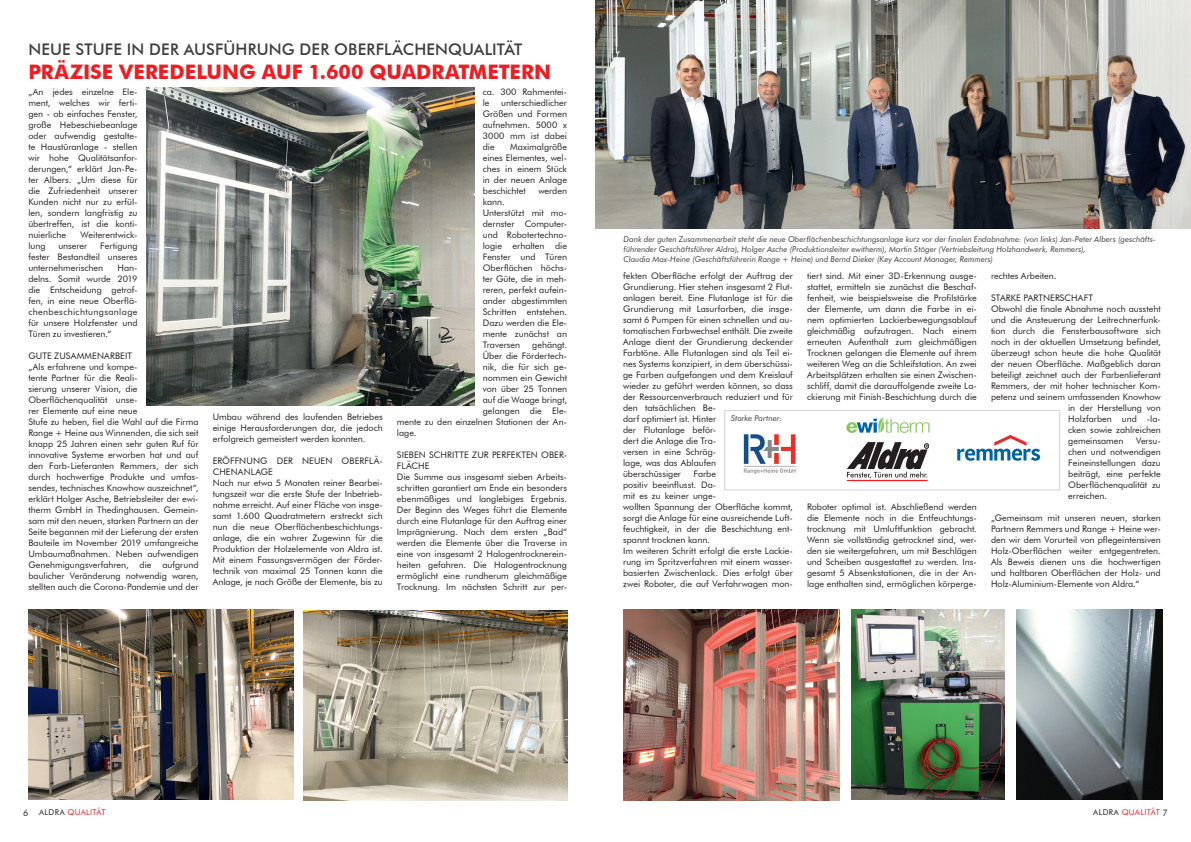
<style>
.page{position:relative;width:1191px;height:842px;background:#fff}
.page>*{position:absolute;margin:0;border:0;box-sizing:border-box;transform-origin:0 0}
.t1{font:700 20px "Futura BT";color:#ee1d23}
.t2{font:500 16px "Futura BT";letter-spacing:.01em;color:#3e3e3f}
.t3{font:9px/11px "Futura BT";color:#231f20;text-align:justify}
.t4{font:italic 8px/10px "Futura BT";color:#3e3e3f}
.t5{font:8px "Futura BT";letter-spacing:.04em;color:#ee1d23}
.s1{color:#231f20}
</style>
<div class="page">
<img style="left:303px;top:611px;width:264px;height:190px">
<img style="left:1016px;top:610px;width:146px;height:189px">
<img style="left:28px;top:610px;width:265px;height:190px">
<img style="left:146px;top:88px;width:328px;height:317px">
<img style="left:595px;top:0;width:596px;height:228px">
<img style="left:851px;top:610px;width:153px;height:189px">
<img style="left:623px;top:610px;width:216px;height:191px">
<svg style="left:724px;top:410px;width:336px;height:80px"></svg>
<h2 class="t2" style="left:28px;top:39px;width:495px">NEUE STUFE IN DER AUSFÜHRUNG DER OBERFLÄCHENQUALITÄT</h2>
<h1 class="t1" style="left:28px;top:59px;width:524px">PRÄZISE VEREDELUNG AUF 1.600 QUADRATMETERN</h1>
<p class="t3" style="left:28px;top:87px;width:111px">„An jedes einzelne Ele&shy;ment, welches wir ferti&shy;gen - ob einfaches Fenster, große Hebeschiebeanlage oder aufwendig gestalte&shy;te Haustüranlage - stellen wir hohe Qualitätsanfor&shy;derungen,“ erklärt Jan-Pe&shy;ter Albers. „Um diese für die Zufriedenheit unserer Kunden nicht nur zu erfül&shy;len, sondern langfristig zu übertreffen, ist die konti&shy;nuierliche</p>
<p class="t3" style="left:81px;top:230px;width:58px">Weiterentwick-</p>
<p class="t3" style="left:28px;top:241px;width:19px">lung</p>
<p class="t3" style="left:58px;top:241px;width:31px">unserer</p>
<p class="t3" style="left:28px;top:241px;width:111px;text-indent:72px">Fertigung fester Bestandteil unseres unternehmerischen</p>
<p class="t3" style="left:28px;top:263px;width:111px;text-indent:89px">Han&shy;delns. Somit wurde 2019 die Entscheidung getrof&shy;fen, in eine neue Oberflä&shy;chenbeschichtungsanlage für unsere Holzfenster und Türen zu investieren.“</p>
<p class="t3" style="left:28px;top:351px;width:172px;text-align:left">GUTE ZUSAMMENARBEIT<br>„Als erfahrene und kompe-<br>tente Partner für die Reali-<br>sierung unserer Vision, die Oberflächenqualität unse-<br>rer Elemente auf eine neue<br>Stufe zu heben, fiel die Wahl auf die Firma Range + Heine aus Winnenden, die sich seit knapp 25 Jahren einen sehr guten Ruf für innovative Systeme erworben hat und auf den Farb-Lieferanten Remmers, der sich durch hochwertige Produkte und umfas&shy;sendes, technisches Knowhow auszeichnet“, erklärt Holger Asche, Betriebsleiter der ewi&shy;therm GmbH in Thedinghausen. Gemein&shy;sam mit den neuen, starken Partnern an der Seite begannen mit der Lieferung der ersten Bauteile im November 2019 umfangreiche Umbaumaßnahmen. Neben aufwendigen Genehmigungsverfahren, die aufgrund baulicher Veränderung notwendig waren, stellten auch die Corona-Pandemie und der</p>
<p class="t3" style="left:213px;top:412px;width:172px">Umbau während des laufenden Betriebes einige Herausforderungen dar, die jedoch erfolgreich gemeistert werden konnten.</p>
<p class="t3" style="left:213px;top:456px;width:172px;text-align:left">ERÖFFNUNG DER NEUEN OBERFLÄ-CHENANLAGE<br>Nach nur etwa 5 Monaten reiner Bearbei&shy;tungszeit war die erste Stufe der Inbetrieb&shy;nahme erreicht. Auf einer Fläche von insge&shy;samt 1.600 Quadratmetern erstreckt sich nun die neue Oberflächenbeschichtungs&shy;anlage, die ein wahrer Zugewinn für die Produktion der Holzelemente von Aldra ist.<br>Mit einem Fassungsvermögen der Förder&shy;technik von maximal 25 Tonnen kann die Anlage, je nach Größe der Elemente, bis zu</p>
<p class="t3" style="left:483px;top:87px;width:86px">ca. 300 Rahmentei&shy;le</p>
<p class="t3" style="left:483px;top:98px;width:86px;text-indent:19px">unterschiedlicher Größen und Formen aufnehmen. 5000 x 3000 mm ist dabei die</p>
<p class="t3" style="left:483px;top:142px;width:86px;text-indent:27px">Maximalgröße eines Elementes, wel&shy;ches in einem Stück in der neuen Anlage beschichtet</p>
<p class="t3" style="left:538px;top:186px;width:30px">werden</p>
<p class="t3" style="left:483px;top:197px;width:86px;text-align:left">kann.<br>Unterstützt mit mo&shy;dernster Computer&shy;und Robotertechno&shy;logie erhalten die<br>Fenster und Türen<br>Oberflächen höchs&shy;ter Güte, die in meh&shy;reren, perfekt aufein&shy;ander abgestimmten<br>Schritten entstehen.<br>Dazu werden die Ele&shy;mente zunächst an<br>Traversen</p>
<p class="t3" style="left:532px;top:339px;width:36px">gehängt.</p>
<p class="t3" style="left:483px;top:350px;width:86px">Über die Fördertech-</p>
<p class="t3" style="left:483px;top:361px;width:86px">nik, die für sich ge-</p>
<p class="t3" style="left:483px;top:372px;width:86px">nommen ein Gewicht</p>
<p class="t3" style="left:483px;top:383px;width:86px">von über 25 Tonnen</p>
<p class="t3" style="left:483px;top:394px;width:86px">auf die Waage bringt,</p>
<p class="t3" style="left:483px;top:405px;width:86px">gelangen die Ele-</p>
<p class="t3" style="left:397px;top:416px;width:172px">mente zu den einzelnen Stationen der An-</p>
<p class="t3" style="left:397px;top:427px;width:21px">lage.</p>
<p class="t3" style="left:397px;top:449px;width:172px;text-align:left">SIEBEN SCHRITTE ZUR PERFEKTEN OBER-FLÄCHE<br>Die Summe aus insgesamt sieben Arbeits&shy;schritten garantiert am Ende ein besonders ebenmäßiges und langlebiges Ergebnis.<br>Der Beginn des Weges führt die Elemente durch eine Flutanlage für den Auftrag einer Imprägnierung. Nach dem ersten „Bad“ werden die Elemente über die Traverse in eine von insgesamt 2 Halogentrocknerein&shy;heiten gefahren. Die Halogentrocknung ermöglicht eine rundherum gleichmäßige Trocknung. Im nächsten Schritt zur per-</p>
<p class="t4" style="left:623px;top:234px;width:533px">Dank der guten Zusammenarbeit steht die neue Oberflächenbeschichtungsanlage kurz vor der finalen Endabnahme: (von links) Jan-Peter Albers (geschäfts&shy;führender Geschäftsführer Aldra), Holger Asche (Produktionsleiter ewitherm), Martin Stöger (Vertriebsleitung Holzhandwerk, Remmers),<br>Claudia Max-Heine (Geschäftsführerin Range + Heine) und Bernd Dieker (Key Account Manager, Remmers)</p>
<p class="t3" style="left:623px;top:270px;width:171px;text-align:left">fekten Oberfläche erfolgt der Auftrag der Grundierung. Hier stehen insgesamt 2 Flut&shy;anlagen bereit. Eine Flutanlage ist für die Grundierung mit Lasurfarben, die insge&shy;samt 6 Pumpen für einen schnellen und au&shy;tomatischen Farbwechsel enthält. Die zweite Anlage dient der Grundierung deckender Farbtöne. Alle Flutanlagen sind als Teil ei&shy;nes Systems konzipiert, in dem überschüssi&shy;ge Farben aufgefangen und dem Kreislauf wieder zu geführt werden können, so dass der Ressourcenverbrauch reduziert und für den tatsächlichen Be-<br>darf optimiert ist. Hinter<br>der Flutanlage beför-<br>dert die Anlage die Tra-<br>versen in eine Schräg-<br>lage, was das Ablaufen<br>überschüssiger</p>
<p class="t3" style="left:991px;top:270px;width:67px">rechtes Arbeiten.</p>
<p class="t3" style="left:991px;top:292px;width:104px">STARKE PARTNERSCHAFT</p>
<p class="t3" style="left:991px;top:303px;width:171px">Obwohl die finale Abnahme noch aussteht</p>
<p class="t3" style="left:991px;top:314px;width:171px">und die Ansteuerung der Leitrechnerfunk-</p>
<p class="t3" style="left:991px;top:325px;width:171px">tion durch die Fensterbausoftware sich</p>
<p class="t3" style="left:991px;top:336px;width:171px">noch in der aktuellen Umsetzung befindet,</p>
<p class="t3" style="left:991px;top:347px;width:171px">überzeugt schon heute die hohe Qualität</p>
<p class="t3" style="left:991px;top:358px;width:171px">der neuen Oberfläche. Maßgeblich daran</p>
<p class="t3" style="left:991px;top:369px;width:171px">beteiligt zeichnet auch der Farbenlieferant</p>
<p class="t3" style="left:991px;top:380px;width:171px">Remmers, der mit hoher technischer Kom-</p>
<p class="t3" style="left:991px;top:391px;width:171px">petenz und seinem umfassenden Knowhow</p>
<p class="t3" style="left:1068px;top:402px;width:94px">in der Herstellung von</p>
<p class="t3" style="left:1068px;top:413px;width:94px">Holzfarben und -la-</p>
<p class="t3" style="left:1068px;top:424px;width:94px">cken sowie zahlreichen</p>
<p class="t3" style="left:1068px;top:435px;width:57px">gemeinsamen</p>
<p class="t3" style="left:807px;top:270px;width:171px">tiert sind. Mit einer 3D-Erkennung ausge&shy;stattet, ermitteln sie zunächst die Beschaf&shy;fenheit, wie beispielsweise die Profilstärke der Elemente, um dann die Farbe in ei&shy;nem optimierten Lackierbewegungsablauf gleichmäßig aufzutragen. Nach einem erneuten Aufenthalt zum gleichmäßigen Trocknen gelangen die Elemente auf ihrem weiteren Weg an die Schleifstation. An zwei Arbeitsplätzen erhalten sie einen Zwischen&shy;schliff, damit die darauffolgende zweite La&shy;ckierung mit Finish-Beschichtung durch die</p>
<p class="t4" style="left:731px;top:413px;width:52px">Starke Partner:</p>
<p class="t3" style="left:1068px;top:435px;width:94px;text-indent:68px">Versu&shy;chen und notwendigen Feineinstellungen dazu beiträgt, eine perfekte Oberflächenqualität zu erreichen.</p>
<p class="t3" style="left:991px;top:512px;width:171px">„Gemeinsam mit unseren neuen, starken Partnern Remmers und Range + Heine wer&shy;den wir dem Vorurteil von pflegeintensiven Holz-Oberflächen weiter entgegentreten.<br>Als Beweis dienen uns die hochwertigen und haltbaren Oberflächen der Holz- und Holz-Aluminium-Elemente von Aldra.“</p>
<p class="t3" style="left:623px;top:468px;width:171px;text-align:left;text-indent:70px">Farbe<br>positiv beeinflusst. Da-<br>mit es zu keiner unge-<br>wollten Spannung der Oberfläche kommt, sorgt die Anlage für eine ausreichende Luft&shy;feuchtigkeit, in der die Beschichtung ent&shy;spannt trocknen kann.<br>Im weiteren Schritt erfolgt die erste Lackie&shy;rung im Spritzverfahren mit einem wasser&shy;basierten Zwischenlack. Dies erfolgt über zwei Roboter, die auf Verfahrwagen mon-</p>
<p class="t3" style="left:807px;top:501px;width:171px">Roboter optimal ist. Abschließend werden die Elemente noch in die Entfeuchtungs&shy;trocknung mit Umluftfunktion gebracht.<br>Wenn sie vollständig getrocknet sind, wer&shy;den sie weitergefahren, um mit Beschlägen und Scheiben ausgestattet zu werden. Ins&shy;gesamt 5 Absenkstationen, die in der An&shy;lage enthalten sind, ermöglichen körperge-</p>
<p class="t5" style="left:39px;top:808px;width:68px"><span class="s1">ALDRA</span> QUALITÄT</p>
<p class="t5" style="left:1093px;top:808px;width:68px"><span class="s1">ALDRA</span> QUALITÄT</p>
<p class="t3" style="left:23px;top:807px;width:7px">6</p>
<p class="t3" style="left:1162px;top:807px;width:7px">7</p>
</div>
